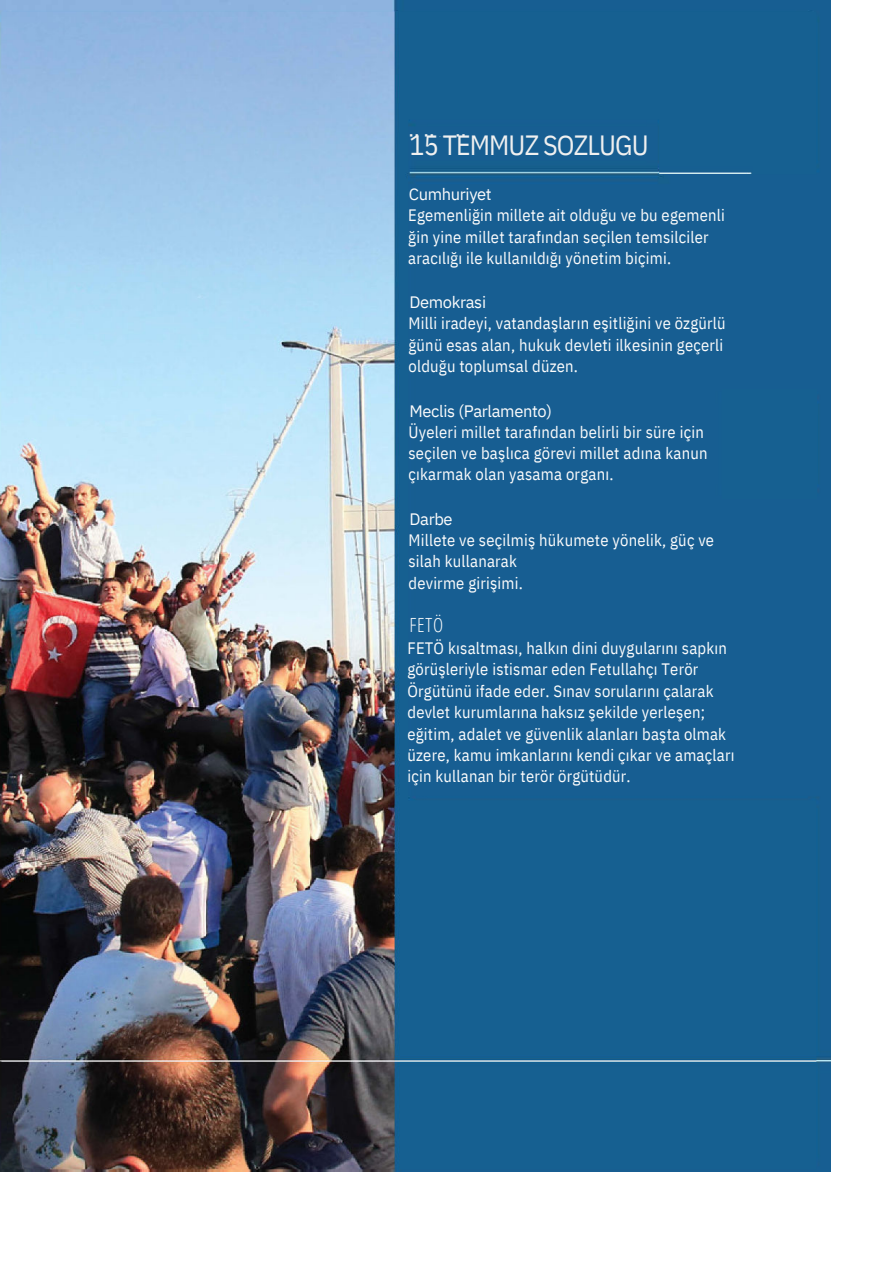
<style>
.page{position:relative;width:894px;height:1264px;background:#fff}
.page>*{position:absolute;margin:0;border:0;box-sizing:border-box;transform-origin:0 0}
.t1{font:27.75px "IBM Plex Sans Cond";letter-spacing:-.035em;color:#f0f0f0}
.t2{font:300 19.5px "Open Sans Condensed";color:#fcfcfc}
.t3{font:16.5px/21.5px "IBM Plex Sans Cond";letter-spacing:.015em;color:#fcfcfc}
.t4{font:16.5px "IBM Plex Sans";letter-spacing:-.02em;color:#fcfcfc}
.t5{font:6px "Montserrat";color:#f0f0f0}
</style>
<div class="page">
<img style="left:0;top:0;width:830px;height:1170px">
<img style="left:1px;top:12px;width:814px;height:1157px">
<div style="left:722px;top:389px;width:93px;height:109px;background:#166091"></div>
<p class="t5" style="left:409px;top:130px;width:57px">■■ ■■ .... ■■</p>
<h1 class="t1" style="left:409px;top:123px;width:240px">15 TEMMUZ SOZLUGU</h1>
<p class="t4" style="left:409px;top:182px;width:84px">Cumhuriyet</p>
<p class="t3" style="left:408px;top:203px;width:318px">Egemenliğin millete ait olduğu ve bu egemenli ğin yine millet tarafından seçilen temsilciler aracılığı ile kullanıldığı yönetim biçimi.</p>
<p class="t4" style="left:409px;top:290px;width:78px">Demokrasi</p>
<p class="t3" style="left:408px;top:311px;width:318px">Milli iradeyi, vatandaşların eşitliğini ve özgürlü ğünü esas alan, hukuk devleti ilkesinin geçerli olduğu toplumsal düzen.</p>
<p class="t4" style="left:409px;top:398px;width:144px">Meclis (Parlamento)</p>
<p class="t3" style="left:408px;top:419px;width:301px">Üyeleri millet tarafından belirli bir süre için seçilen ve başlıca görevi millet adına kanun çıkarmak olan yasama organı.</p>
<p class="t4" style="left:409px;top:506px;width:45px">Darbe</p>
<p class="t3" style="left:408px;top:528px;width:307px">Millete ve seçilmiş hükumete yönelik, güç ve silah kullanarak<br>devirme girişimi.</p>
<p class="t2" style="left:409px;top:612px;width:35px">FETÖ</p>
<p class="t3" style="left:407px;top:636px;width:328px">FETÖ kısaltması, halkın dini duygularını sapkın görüşleriyle istismar eden Fetullahçı Terör Örgütünü ifade eder. Sınav sorularını çalarak devlet kurumlarına haksız şekilde yerleşen; eğitim, adalet ve güvenlik alanları başta olmak üzere, kamu imkanlarını kendi çıkar ve amaçları için kullanan bir terör örgütüdür.</p>
</div>
